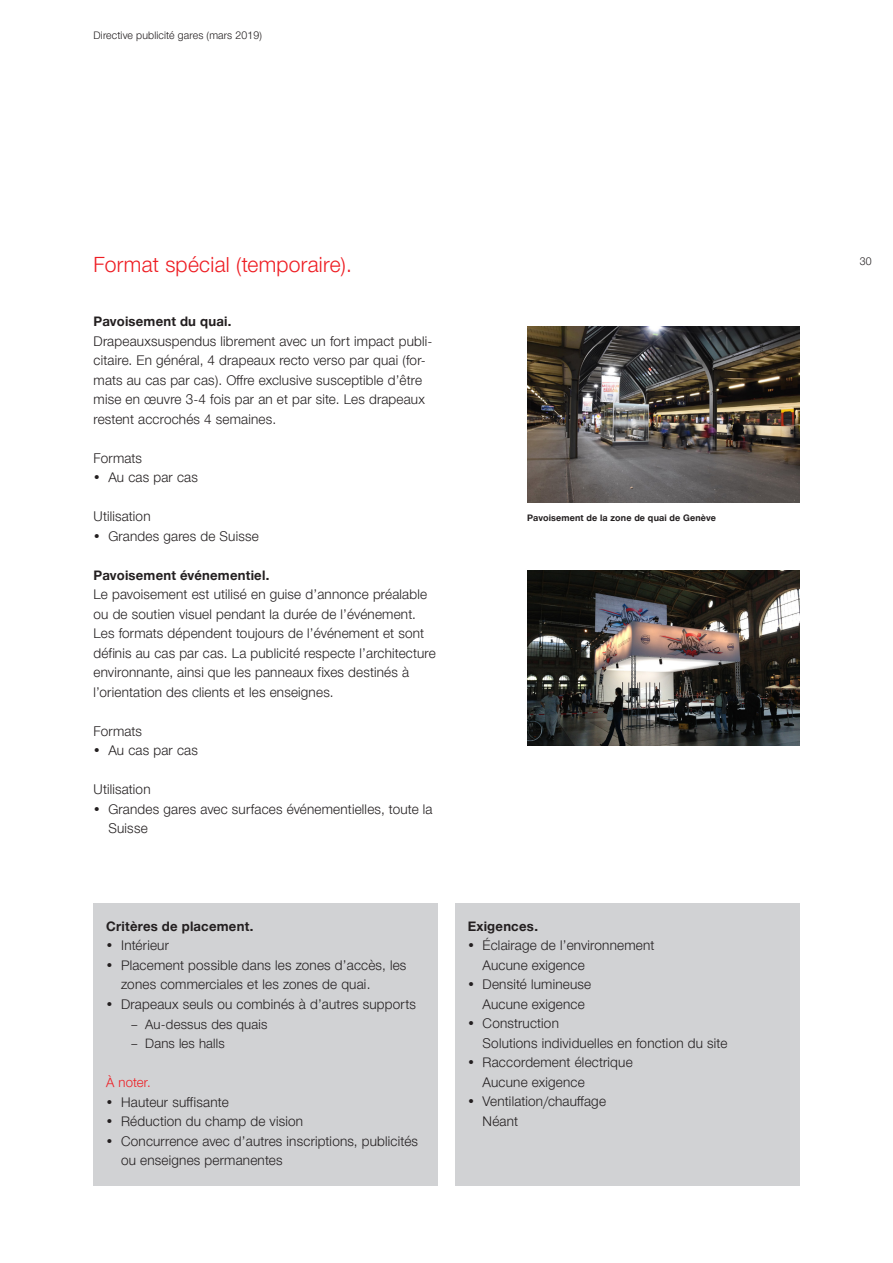
<style>
.page{position:relative;width:893px;height:1263px;background:#fff}
.page>*{position:absolute;margin:0;border:0;box-sizing:border-box;transform-origin:0 0}
.t1{font:300 21px "SBB";letter-spacing:.015em;color:#ee1d23}
.t2{font:300 13.5px/19.5px "SBB";letter-spacing:.015em;color:#231f20}
.t3{font:700 13.2px "SBB";letter-spacing:.015em;color:#231f20}
.t4{font:300 13.2px "SBB";letter-spacing:.015em;color:#231f20}
.t5{font:300 13.2px "SBB";letter-spacing:.005em;color:#ee1d23}
.t6{font:300 10.5px "SBB";letter-spacing:.015em;color:#231f20}
.t7{font:700 9px "SBB";letter-spacing:.015em;color:#231f20}
</style>
<div class="page">
<div style="left:94px;top:903px;width:344px;height:283px;background:#d1d2d4"></div>
<div style="left:455px;top:903px;width:344px;height:283px;background:#d1d2d4"></div>
<img style="left:527px;top:326px;width:272px;height:176px">
<img style="left:527px;top:570px;width:272px;height:176px">
<p class="t6" style="left:94px;top:28px;width:170px">Directive publicité gares (mars 2019)</p>
<h1 class="t1" style="left:94px;top:249px;width:260px">Format spécial (temporaire).</h1>
<p class="t3" style="left:94px;top:312px;width:139px">Pavoisement du quai.</p>
<p class="t2" style="left:94px;top:331px;width:340px">Drapeauxsuspendus librement avec un fort impact publi&shy;citaire. En général, 4 drapeaux recto verso par quai (for&shy;mats au cas par cas). Offre exclusive susceptible d’être mise en œuvre 3-4 fois par an et par site. Les drapeaux restent accrochés 4 semaines.</p>
<p class="t2" style="left:94px;top:448px;width:50px">Formats</p>
<p class="t2" style="left:94px;top:467px;width:106px">• Au cas par cas</p>
<p class="t2" style="left:94px;top:506px;width:59px">Utilisation</p>
<p class="t2" style="left:94px;top:526px;width:167px">• Grandes gares de Suisse</p>
<p class="t3" style="left:94px;top:566px;width:177px">Pavoisement événementiel.</p>
<p class="t2" style="left:94px;top:584px;width:344px">Le pavoisement est utilisé en guise d’annonce préalable ou de soutien visuel pendant la durée de l’événement.<br>Les formats dépendent toujours de l’événement et sont définis au cas par cas. La publicité respecte l’architecture environnante, ainsi que les panneaux fixes destinés à l’orientation des clients et les enseignes.</p>
<p class="t2" style="left:94px;top:721px;width:50px">Formats</p>
<p class="t2" style="left:94px;top:740px;width:106px">• Au cas par cas</p>
<p class="t2" style="left:94px;top:779px;width:59px">Utilisation</p>
<p class="t2" style="left:108px;top:799px;width:326px;text-indent:-15px">• Grandes gares avec surfaces événementielles, toute la<br>Suisse</p>
<p class="t7" style="left:527px;top:512px;width:190px">Pavoisement de la zone de quai de Genève</p>
<p class="t3" style="left:106px;top:917px;width:149px">Critères de placement.</p>
<p class="t2" style="left:106px;top:935px;width:64px">• Intérieur</p>
<p class="t2" style="left:121px;top:955px;width:287px;text-indent:-15px">• Placement possible dans les zones d’accès, les zones commerciales et les zones de quai.</p>
<p class="t2" style="left:106px;top:994px;width:311px">• Drapeaux seuls ou combinés à d’autres supports</p>
<p class="t4" style="left:131px;top:1014px;width:138px">– Au-dessus des quais</p>
<p class="t4" style="left:131px;top:1034px;width:95px">– Dans les halls</p>
<p class="t5" style="left:106px;top:1073px;width:46px">À noter.</p>
<p class="t2" style="left:106px;top:1091px;width:124px">• Hauteur suffisante</p>
<p class="t2" style="left:106px;top:1111px;width:198px">• Réduction du champ de vision</p>
<p class="t2" style="left:121px;top:1130px;width:298px;text-indent:-15px">• Concurrence avec d’autres inscriptions, publicités ou enseignes permanentes</p>
<p class="t3" style="left:468px;top:917px;width:72px">Exigences.</p>
<p class="t2" style="left:483px;top:935px;width:173px;text-indent:-15px">• Éclairage de l’environnement<br>Aucune exigence</p>
<p class="t2" style="left:483px;top:974px;width:110px;text-indent:-15px">• Densité lumineuse<br>Aucune exigence</p>
<p class="t2" style="left:483px;top:1013px;width:246px;text-indent:-15px">• Construction<br>Solutions individuelles en fonction du site</p>
<p class="t2" style="left:483px;top:1052px;width:152px;text-indent:-15px">• Raccordement électrique<br>Aucune exigence</p>
<p class="t2" style="left:483px;top:1091px;width:125px;text-indent:-15px">• Ventilation/chauffage<br>Néant</p>
<p class="t6" style="left:860px;top:253px;width:13px">30</p>
</div>
